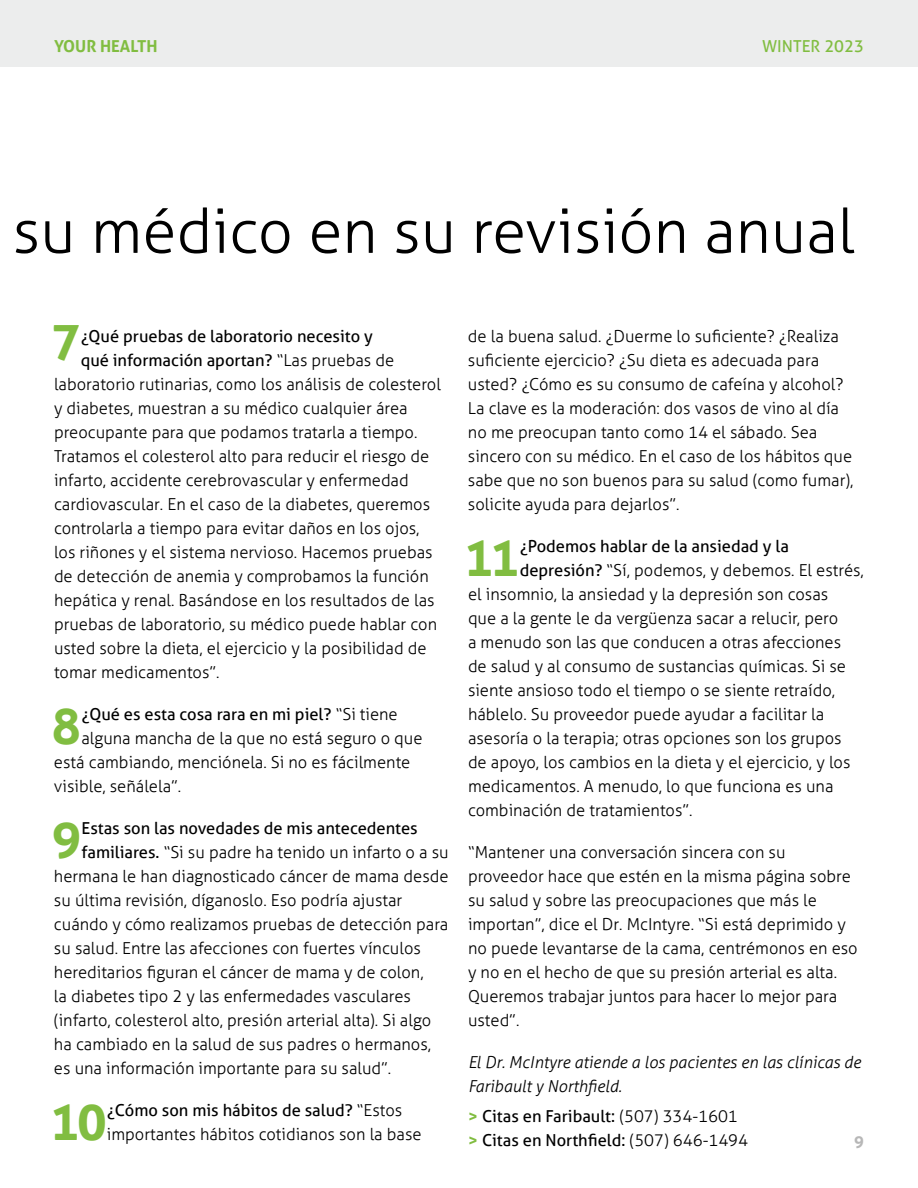
<style>
.page{position:relative;width:918px;height:1188px;background:#fff}
.page>*{position:absolute;margin:0;border:0;box-sizing:border-box;transform-origin:0 0}
.t1{font:300 61.5px "Aller";color:#000}
.t2{font:700 49.65px "Aller";color:#81bd41}
.t3{font:300 16.5px/24px "Aller";color:#000}
.t4{font:16.5px/24px "Aller";color:#000}
.t5{font:italic 300 16.5px/24px "Aller";color:#000}
.t6{font:700 16.5px "Aller";color:#81bd41}
.t7{font:16.5px "Aller";color:#81bd41}
.t8{font:700 16.5px "Aller";color:#989898}
.s1{font-weight:300}
.s2{font-weight:400}
.s3{font-weight:700;color:#81bd41}
</style>
<div class="page">
<div style="left:0;top:0;width:918px;height:68px;background:#eceded"></div>
<p class="t6" style="left:54px;top:36px;width:105px">YOUR HEALTH</p>
<p class="t7" style="left:762px;top:36px;width:103px">WINTER 2023</p>
<h1 class="t1" style="left:12px;top:194px;width:844px">su médico en su revisión anual</h1>
<h2 class="t2" style="left:51px;top:312px;width:31px">7</h2>
<p class="t4" style="left:81px;top:324px;width:294px">¿Qué pruebas de laboratorio necesito y</p>
<p class="t4" style="left:81px;top:348px;width:315px">qué información aportan? <span class="s1">“Las pruebas de</span></p>
<p class="t3" style="left:54px;top:372px;width:389px">laboratorio rutinarias, como los análisis de colesterol</p>
<p class="t3" style="left:54px;top:396px;width:355px">y diabetes, muestran a su médico cualquier área</p>
<p class="t3" style="left:54px;top:420px;width:365px">preocupante para que podamos tratarla a tiempo.</p>
<p class="t3" style="left:54px;top:444px;width:377px">Tratamos el colesterol alto para reducir el riesgo de</p>
<p class="t3" style="left:54px;top:468px;width:356px">infarto, accidente cerebrovascular y enfermedad</p>
<p class="t3" style="left:54px;top:492px;width:378px">cardiovascular. En el caso de la diabetes, queremos</p>
<p class="t3" style="left:54px;top:516px;width:367px">controlarla a tiempo para evitar daños en los ojos,</p>
<p class="t3" style="left:54px;top:540px;width:380px">los riñones y el sistema nervioso. Hacemos pruebas</p>
<p class="t3" style="left:54px;top:564px;width:376px">de detección de anemia y comprobamos la función</p>
<p class="t3" style="left:54px;top:588px;width:382px">hepática y renal. Basándose en los resultados de las</p>
<p class="t3" style="left:54px;top:612px;width:385px">pruebas de laboratorio, su médico puede hablar con</p>
<p class="t3" style="left:54px;top:636px;width:374px">usted sobre la dieta, el ejercicio y la posibilidad de</p>
<p class="t3" style="left:54px;top:661px;width:167px">tomar medicamentos”.</p>
<h2 class="t2" style="left:52px;top:696px;width:31px">8</h2>
<p class="t4" style="left:81px;top:702px;width:318px">¿Qué es esta cosa rara en mi piel? <span class="s1">“Si tiene</span></p>
<p class="t3" style="left:81px;top:726px;width:343px">alguna mancha de la que no está seguro o que</p>
<p class="t3" style="left:54px;top:750px;width:358px">está cambiando, menciónela. Si no es fácilmente</p>
<p class="t3" style="left:54px;top:774px;width:129px">visible, señálela”.</p>
<h2 class="t2" style="left:52px;top:810px;width:31px">9</h2>
<p class="t4" style="left:82px;top:816px;width:338px">Estas son las novedades de mis antecedentes</p>
<p class="t3" style="left:82px;top:840px;width:369px"><span class="s2">familiares.</span> “Si su padre ha tenido un infarto o a su</p>
<p class="t3" style="left:54px;top:864px;width:396px">hermana le han diagnosticado cáncer de mama desde</p>
<p class="t3" style="left:54px;top:888px;width:350px">su última revisión, díganoslo. Eso podría ajustar</p>
<p class="t3" style="left:54px;top:912px;width:396px">cuándo y cómo realizamos pruebas de detección para</p>
<p class="t3" style="left:54px;top:936px;width:369px">su salud. Entre las afecciones con fuertes vínculos</p>
<p class="t3" style="left:54px;top:960px;width:371px">hereditarios figuran el cáncer de mama y de colon,</p>
<p class="t3" style="left:54px;top:984px;width:359px">la diabetes tipo 2 y las enfermedades vasculares</p>
<p class="t3" style="left:54px;top:1008px;width:379px">(infarto, colesterol alto, presión arterial alta). Si algo</p>
<p class="t3" style="left:54px;top:1032px;width:379px">ha cambiado en la salud de sus padres o hermanos,</p>
<p class="t3" style="left:54px;top:1056px;width:339px">es una información importante para su salud”.</p>
<h2 class="t2" style="left:50px;top:1092px;width:59px">10</h2>
<p class="t3" style="left:107px;top:1098px;width:316px"><span class="s2">¿Cómo son mis hábitos de salud?</span> “Estos importantes hábitos cotidianos son la base</p>
<p class="t3" style="left:468px;top:324px;width:387px">de la buena salud. ¿Duerme lo suficiente? ¿Realiza suficiente ejercicio? ¿Su dieta es adecuada para usted? ¿Cómo es su consumo de cafeína y alcohol?<br>La clave es la moderación: dos vasos de vino al día no me preocupan tanto como 14 el sábado. Sea sincero con su médico. En el caso de los hábitos que sabe que no son buenos para su salud (como fumar), solicite ayuda para dejarlos”.</p>
<h2 class="t2" style="left:464px;top:528px;width:57px">11</h2>
<p class="t4" style="left:520px;top:534px;width:271px">¿Podemos hablar de la ansiedad y la</p>
<p class="t3" style="left:520px;top:558px;width:346px"><span class="s2">depresión?</span> “Sí, podemos, y debemos. El estrés,</p>
<p class="t3" style="left:468px;top:582px;width:362px">el insomnio, la ansiedad y la depresión son cosas</p>
<p class="t3" style="left:468px;top:606px;width:372px">que a la gente le da vergüenza sacar a relucir, pero</p>
<p class="t3" style="left:468px;top:630px;width:375px">a menudo son las que conducen a otras afecciones</p>
<p class="t3" style="left:468px;top:654px;width:380px">de salud y al consumo de sustancias químicas. Si se</p>
<p class="t3" style="left:468px;top:678px;width:369px">siente ansioso todo el tiempo o se siente retraído,</p>
<p class="t3" style="left:468px;top:702px;width:358px">háblelo. Su proveedor puede ayudar a facilitar la</p>
<p class="t3" style="left:468px;top:726px;width:375px">asesoría o la terapia; otras opciones son los grupos</p>
<p class="t3" style="left:468px;top:750px;width:384px">de apoyo, los cambios en la dieta y el ejercicio, y los</p>
<p class="t3" style="left:468px;top:774px;width:367px">medicamentos. A menudo, lo que funciona es una</p>
<p class="t3" style="left:468px;top:798px;width:226px">combinación de tratamientos”.</p>
<p class="t3" style="left:468px;top:840px;width:391px">“Mantener una conversación sincera con su proveedor hace que estén en la misma página sobre su salud y sobre las preocupaciones que más le importan”, dice el Dr. McIntyre. “Si está deprimido y no puede levantarse de la cama, centrémonos en eso y no en el hecho de que su presión arterial es alta.<br>Queremos trabajar juntos para hacer lo mejor para usted”.</p>
<p class="t5" style="left:468px;top:1051px;width:394px">El Dr. McIntyre atiende a los pacientes en las clínicas de<br>Faribault y Northfield.</p>
<p class="t4" style="left:468px;top:1104px;width:282px"><span class="s3">&gt;</span> Citas en Faribault: <span class="s1">(507) 334-1601 </span><span class="s3">&gt;</span> Citas en Northfield: <span class="s1">(507) 646-1494</span></p>
<p class="t8" style="left:854px;top:1132px;width:11px">9</p>
</div>
